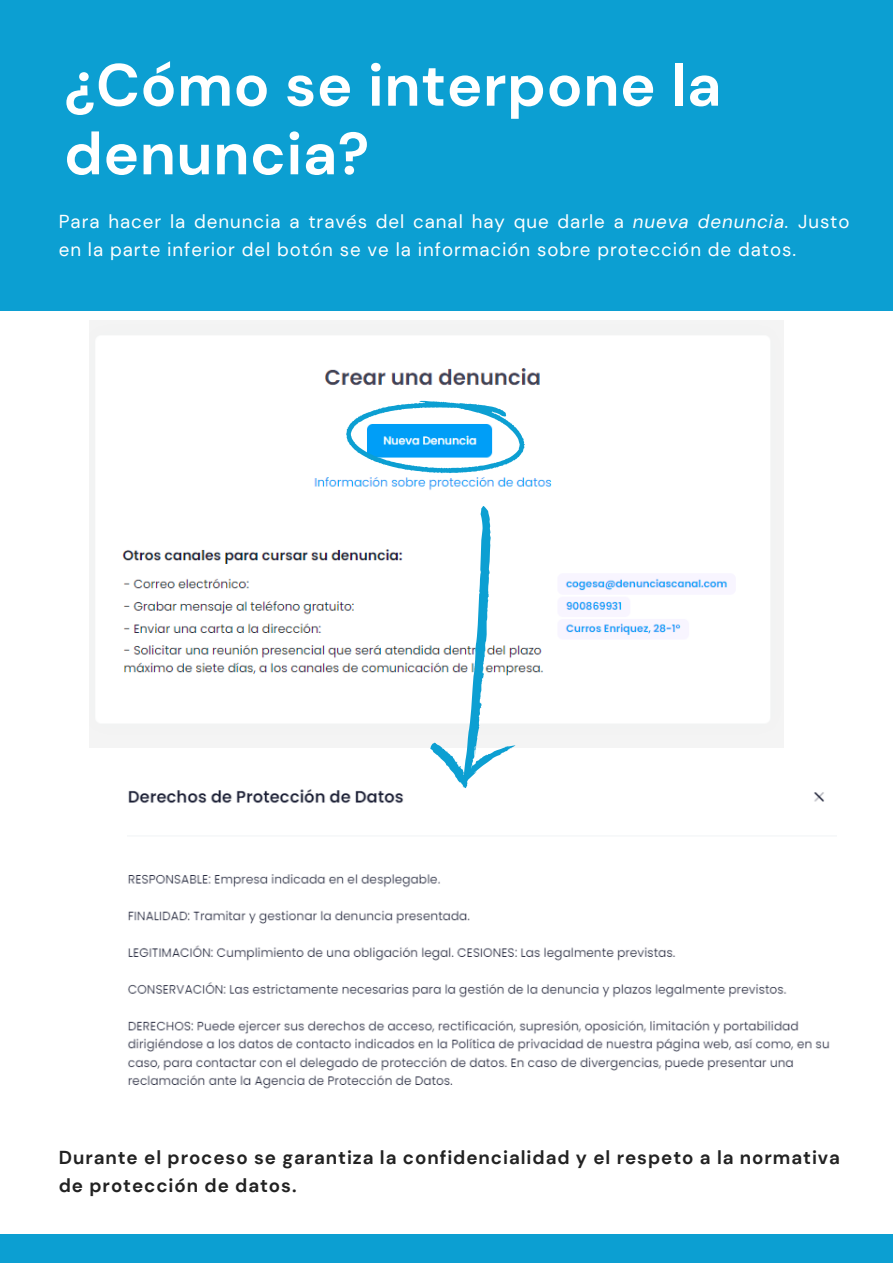
<style>
.page{position:relative;width:893px;height:1264px;background:#fff}
.page>*{position:absolute;margin:0;border:0;box-sizing:border-box;transform-origin:0 0}
.t1{font:700 59.55px/68.6px "DM Sans";letter-spacing:.01em;color:#fff}
.t2{font:18.75px/28px "DM Sans";letter-spacing:.05em;color:#fff}
.t3{font:700 18.75px/28px "DM Sans";letter-spacing:.05em;color:#222}
.s1{font-style:italic}
</style>
<div class="page">
<div style="left:0;top:0;width:892px;height:310px;background:#0c9fd2"></div>
<img style="left:89px;top:321px;width:694px;height:426px">
<svg style="left:346px;top:401px;width:179px;height:72px"></svg>
<img style="left:128px;top:788px;width:702px;height:301px">
<svg style="left:428px;top:505px;width:97px;height:283px"></svg>
<div style="left:0;top:1234px;width:892px;height:28px;background:#0c9fd2"></div>
<p class="t1" style="left:64px;top:51px;width:658px">¿Cómo se interpone la denuncia?</p>
<p class="t2" style="left:59px;top:208px;width:792px">Para hacer la denuncia a través del canal hay que darle a <span class="s1">nueva denuncia.</span> Justo en la parte inferior del botón se ve la información sobre protección de datos.</p>
<p class="t3" style="left:59px;top:1143px;width:782px">Durante el proceso se garantiza la confidencialidad y el respeto a la normativa de protección de datos.</p>
</div>
